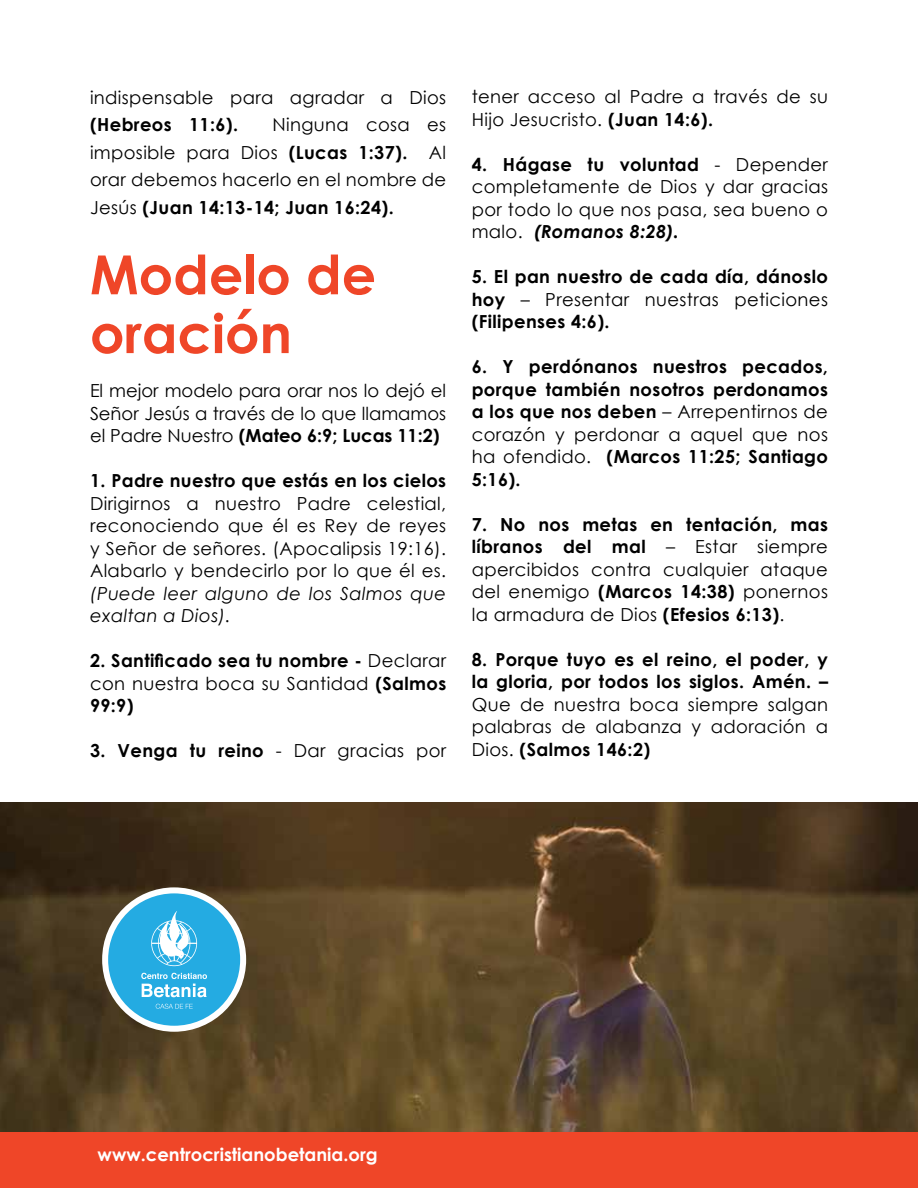
<style>
.page{position:relative;width:918px;height:1188px;background:#fff}
.page>*{position:absolute;margin:0;border:0;box-sizing:border-box;transform-origin:0 0}
.t1{font:700 54px/58.8px "Century Gothic";color:#ef4628}
.t2{font:18px/22.5px "Century Gothic";letter-spacing:.02em;color:#000;text-align:justify}
.t3{font:700 18px/22.5px "Century Gothic";letter-spacing:.02em;color:#000;text-align:justify}
.t4{font:italic 18px/22.5px "Century Gothic";letter-spacing:.02em;color:#000}
.t5{font:700 18px "Century Gothic";color:#fff}
.s1{font-weight:700}
.s2{font-weight:400}
.s3{font-weight:700;font-style:italic}
</style>
<div class="page">
<img style="left:0;top:802px;width:918px;height:330px">
<div style="left:0;top:1132px;width:918px;height:56px;background:#ef4628"></div>
<div style="left:105px;top:890px;width:138px;height:139px;background:#24abe2;border-radius:69px"></div>
<div style="left:102px;top:887px;width:144px;height:145px;border:6px solid #fff;border-radius:69px"></div>
<svg style="left:156px;top:1004px;width:37px;height:5px"></svg>
<svg style="left:141px;top:973px;width:66px;height:24px"></svg>
<svg style="left:151px;top:911px;width:46px;height:55px"></svg>
<p class="t2" style="left:90px;top:85px;width:358px">indispensable para agradar a Dios</p>
<p class="t3" style="left:90px;top:113px;width:150px">(Hebreos 11:6).</p>
<p class="t2" style="left:90px;top:111px;width:358px;line-height:27.6px;text-indent:182px">Ninguna cosa es imposible para Dios <span class="s1">(Lucas 1:37).</span> Al orar debemos hacerlo en el nombre de Jesús <span class="s1">(Juan 14:13-14; Juan 16:24).</span></p>
<h1 class="t1" style="left:90px;top:244px;width:288px">Modelo de oración</h1>
<p class="t2" style="left:90px;top:379px;width:358px">El mejor modelo para orar nos lo dejó el Señor Jesús a través de lo que llamamos el Padre Nuestro <span class="s1">(Mateo 6:9; Lucas 11:2)</span></p>
<p class="t3" style="left:90px;top:469px;width:358px">1. Padre nuestro que estás en los cielos</p>
<p class="t2" style="left:90px;top:492px;width:358px">Dirigirnos a nuestro Padre celestial, reconociendo que él es Rey de reyes y Señor de señores. (Apocalipsis 19:16).<br>Alabarlo y bendecirlo por lo que él es.</p>
<p class="t4" style="left:90px;top:582px;width:358px">(Puede leer alguno de los Salmos que exaltan a Dios).</p>
<p class="t3" style="left:90px;top:649px;width:358px">2. Santificado sea tu nombre - <span class="s2">Declarar con nuestra boca su Santidad</span> (Salmos 99:9)</p>
<p class="t3" style="left:90px;top:739px;width:358px">3. Venga tu reino <span class="s2">- Dar gracias por</span></p>
<p class="t2" style="left:472px;top:85px;width:358px">tener acceso al Padre a través de su<br>Hijo Jesucristo. <span class="s1">(Juan 14:6).</span></p>
<p class="t2" style="left:472px;top:153px;width:358px"><span class="s1">4. Hágase tu voluntad</span> - Depender completamente de Dios y dar gracias por todo lo que nos pasa, sea bueno o malo. <span class="s3">(Romanos 8:28).</span></p>
<p class="t3" style="left:472px;top:265px;width:358px">5. El pan nuestro de cada día, dánoslo hoy <span class="s2">– Presentar nuestras peticiones </span>(Filipenses 4:6).</p>
<p class="t3" style="left:472px;top:355px;width:358px">6. Y perdónanos nuestros pecados, porque también nosotros perdonamos a los que nos deben <span class="s2">– Arrepentirnos de corazón y perdonar a aquel que nos ha ofendido.</span> (Marcos 11:25; Santiago 5:16).</p>
<p class="t2" style="left:472px;top:513px;width:358px"><span class="s1">7. No nos metas en tentación, mas líbranos del mal</span> – Estar siempre apercibidos contra cualquier ataque del enemigo <span class="s1">(Marcos 14:38)</span> ponernos la armadura de Dios <span class="s1">(Efesios 6:13)</span>.</p>
<p class="t3" style="left:472px;top:648px;width:358px">8. Porque tuyo es el reino, el poder, y la gloria, por todos los siglos. Amén. –</p>
<p class="t2" style="left:472px;top:693px;width:358px">Que de nuestra boca siempre salgan palabras de alabanza y adoración a Dios. <span class="s1">(Salmos 146:2)</span></p>
<p class="t5" style="left:98px;top:1143px;width:282px">www.centrocristianobetania.org</p>
</div>
